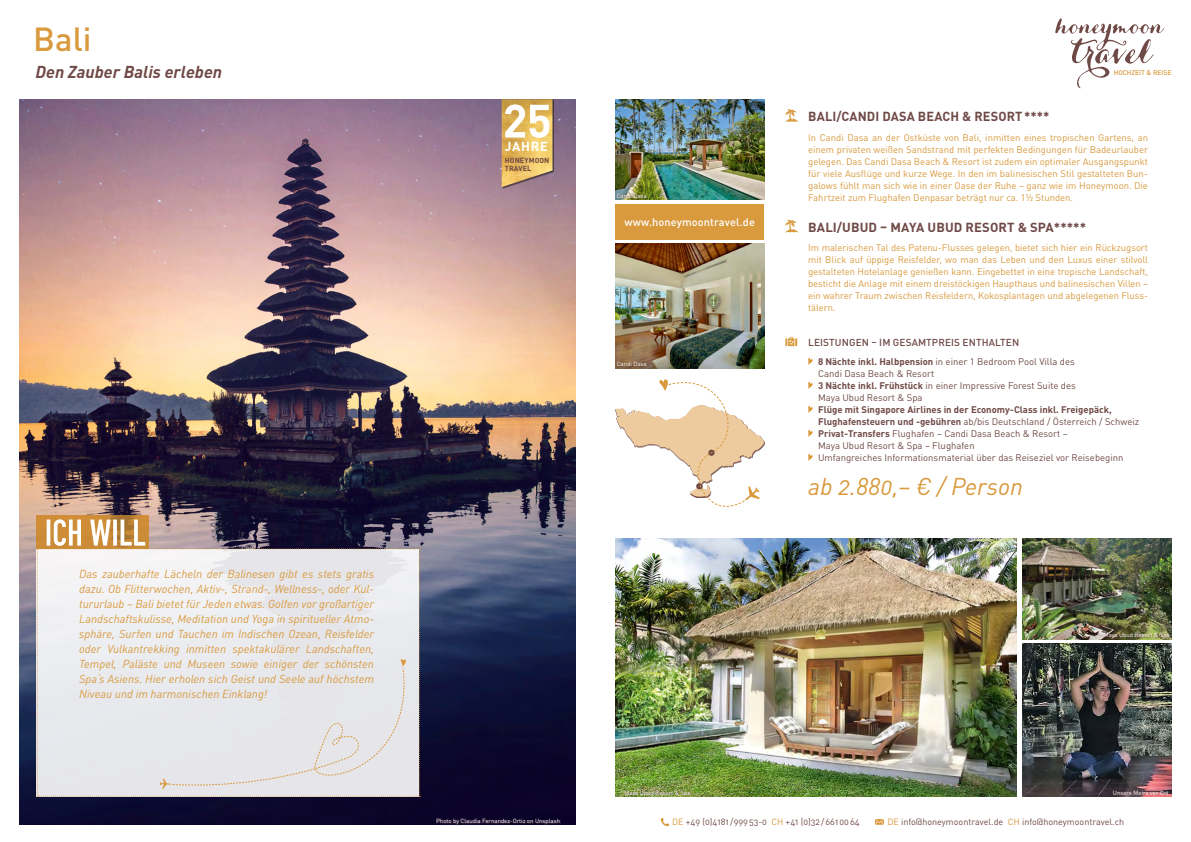
<style>
.page{position:relative;width:1191px;height:842px;background:#fff}
.page>*{position:absolute;margin:0;border:0;box-sizing:border-box;transform-origin:0 0}
.t1{font:500 33px "DINOT";color:#d9993d}
.t2{font:italic 24px "DINOT";color:#d9993d}
.t3{font:italic 700 17px "DINOT";color:#6f4946}
.t4{font:700 13px "DINOT";letter-spacing:.01em;color:#6f4946}
.t5{font:700 13px "DINOT";letter-spacing:.06em;color:#fff}
.t6{font:italic 11.5px/15px "DINOT";color:#d9993d;text-align:justify}
.t7{font:500 11px "DINOT";letter-spacing:.01em;color:#fff}
.t8{font:500 10px "DINOT";letter-spacing:.01em;color:#6f4946}
.t9{font:9.5px/12px "DINOT";color:#d9993d;text-align:justify}
.t10{font:9.5px/12px "DINOT";color:#6f4946}
.t11{font:9px "DINOT";color:#6f4946}
.t12{font:700 7.3px/8px "DINOT";letter-spacing:.01em;color:#6f4946}
.t13{font:500 6.7px "DINOT";color:#d9993d}
.t14{font:6px "DINOT";color:#fff}
.s1{font-weight:700}
.s2{color:#d9993d}
</style>
<div class="page">
<img style="left:20px;top:99px;width:555px;height:726px">
<svg style="left:661px;top:818px;width:8px;height:8px"></svg>
<svg style="left:875px;top:819px;width:9px;height:6px"></svg>
<div style="left:501px;top:99px;width:53px;height:90px;background:#000;opacity:.5"></div>
<img style="left:502px;top:99px;width:50px;height:88px">
<svg style="left:505px;top:104px;width:44px;height:34px"></svg>
<img style="left:1022px;top:643px;width:149px;height:154px">
<img style="left:1022px;top:539px;width:149px;height:100px">
<img style="left:615px;top:539px;width:401px;height:258px">
<img style="left:615px;top:243px;width:149px;height:125px">
<img style="left:615px;top:99px;width:149px;height:101px">
<svg style="left:808px;top:358px;width:5px;height:7px"></svg>
<svg style="left:808px;top:382px;width:5px;height:7px"></svg>
<svg style="left:808px;top:406px;width:5px;height:7px"></svg>
<svg style="left:808px;top:430px;width:5px;height:7px"></svg>
<svg style="left:808px;top:454px;width:5px;height:7px"></svg>
<svg style="left:785px;top:109px;width:13px;height:13px"></svg>
<svg style="left:785px;top:219px;width:13px;height:14px"></svg>
<svg style="left:785px;top:337px;width:12px;height:9px"></svg>
<svg style="left:615px;top:379px;width:149px;height:128px"></svg>
<div style="left:615px;top:204px;width:149px;height:35px;background:#d9993d"></div>
<svg style="left:37px;top:515px;width:112px;height:4px"></svg>
<svg style="left:37px;top:519px;width:383px;height:278px"></svg>
<div style="left:617px;top:361px;width:30px;height:6px;background:#6f4946;opacity:.8"></div>
<div style="left:617px;top:193px;width:30px;height:5px;background:#6f4946;opacity:.8"></div>
<div style="left:624px;top:790px;width:66px;height:7px;background:#6f4946;opacity:.8"></div>
<div style="left:1112px;top:790px;width:56px;height:5px;background:#6f4946;opacity:.8"></div>
<div style="left:1103px;top:632px;width:66px;height:7px;background:#6f4946;opacity:.8"></div>
<div style="left:436px;top:818px;width:124px;height:7px;background:#6f4946;opacity:.8"></div>
<svg style="left:1055px;top:18px;width:109px;height:71px"></svg>
<h1 class="t1" style="left:33px;top:16px;width:60px">BALI</h1>
<h3 class="t3" style="left:35px;top:60px;width:188px">Den Zauber Balis erleben</h3>
<p class="t6" style="left:79px;top:566px;width:296px">Das zauberhafte Lächeln der Balinesen gibt es stets gratis dazu. Ob Flitterwochen, Aktiv-, Strand-, Wellness-, oder Kul&shy;tururlaub – Bali bietet für Jeden etwas. Golfen vor großartiger Landschaftskulisse, Meditation und Yoga in spiritueller Atmo&shy;sphäre, Surfen und Tauchen im Indischen Ozean, Reisfelder oder Vulkantrekking inmitten spektakulärer Landschaften, Tempel, Paläste und Museen sowie einiger der schönsten Spa‘s Asiens. Hier erholen sich Geist und Seele auf höchstem Niveau und im harmonischen Einklang!</p>
<h3 class="t5" style="left:505px;top:138px;width:45px">Jahre</h3>
<p class="t12" style="left:505px;top:156px;width:46px">honeymoon travel</p>
<p class="t14" style="left:617px;top:192px;width:31px">Candi Dasa</p>
<p class="t7" style="left:624px;top:214px;width:132px">WWW.HONEYMOONTRAVEL.DE</p>
<p class="t14" style="left:617px;top:360px;width:31px">Candi Dasa</p>
<p class="t13" style="left:1113px;top:68px;width:59px">H OCHZEIT &amp; REISE</p>
<h3 class="t4" style="left:808px;top:108px;width:243px">BALI/CAN DI DASA Beach &amp; Resort****</h3>
<p class="t9" style="left:808px;top:131px;width:341px">In Candi Dasa an der Ostküste von Bali, inmitten eines tropischen Gartens, an einem privaten weißen Sandstrand mit perfekten Bedingungen für Badeurlauber gelegen. Das Candi Dasa Beach &amp; Resort ist zudem ein optimaler Ausgangspunkt für viele Ausflüge und kurze Wege. In den im balinesischen Stil gestalteten Bun&shy;galows fühlt man sich wie in einer Oase der Ruhe – ganz wie im Honeymoon. Die Fahrtzeit zum Flughafen Denpasar beträgt nur ca. 1½ Stunden.</p>
<h3 class="t4" style="left:808px;top:218px;width:138px">BALI/UBUD – Maya Ubud</h3>
<h3 class="t4" style="left:965px;top:218px;width:122px">Resort &amp; Spa*****</h3>
<p class="t9" style="left:808px;top:241px;width:341px;text-align:left">Im malerischen Tal des Patenu-Flusses gelegen, bietet sich hier ein Rückzugsort mit Blick auf üppige Reisfelder, wo man das Leben und den Luxus einer stilvoll gestalteten Hotelanlage genießen kann. Eingebettet in eine tropische Landschaft, besticht die Anlage mit einem dreistöckigen Haupthaus und balinesischen Villen – ein wahrer Traum zwischen Reisfeldern, Kokosplantagen und abgelegenen Fluss&shy;tälern.</p>
<p class="t8" style="left:808px;top:335px;width:212px">LEISTUNGEN – IM GESAMTPREIS ENTHALTEN</p>
<p class="t10" style="left:818px;top:355px;width:259px"><span class="s1">8 Nächte inkl. Halbpension</span> in einer 1 Bedroom Pool Villa des Candi Dasa Beach &amp; Resort<br><span class="s1">3 Nächte inkl. Frühstück</span> in einer Impressive Forest Suite des Maya Ubud Resort &amp; Spa</p>
<p class="t10" style="left:818px;top:403px;width:323px"><span class="s1">Flüge mit Singapore Airlines in der Economy-Class inkl. Freigepäck, Flughafensteuern und -gebühren</span> ab/bis Deutschland / Österreich / Schweiz <span class="s1">Privat-Transfers</span> Flughafen – Candi Dasa Beach &amp; Resort –<br>Maya Ubud Resort &amp; Spa – Flughafen<br>Umfangreiches Informationsmaterial über das Reiseziel vor Reisebeginn</p>
<h2 class="t2" style="left:808px;top:470px;width:216px">ab 2.880,– € / Person</h2>
<p class="t14" style="left:1103px;top:631px;width:67px">Maya Ubud Resort &amp; Spa</p>
<p class="t14" style="left:436px;top:817px;width:125px">Photo by Claudia Fernandez-Ortiz on Unsplash</p>
<p class="t14" style="left:624px;top:788px;width:67px">Maya Ubud Resort &amp; Spa</p>
<p class="t14" style="left:1113px;top:788px;width:57px">Unsere Meira vor Ort</p>
<p class="t11" style="left:672px;top:816px;width:189px"><span class="s2">DE</span> +49 (0)4181/99953-0 <span class="s2">CH</span> +41 (0)32/6610064</p>
<p class="t11" style="left:887px;top:816px;width:238px"><span class="s2">DE</span> info@honeymoontravel.de <span class="s2">CH</span> info@honeymoontravel.ch</p>
</div>
